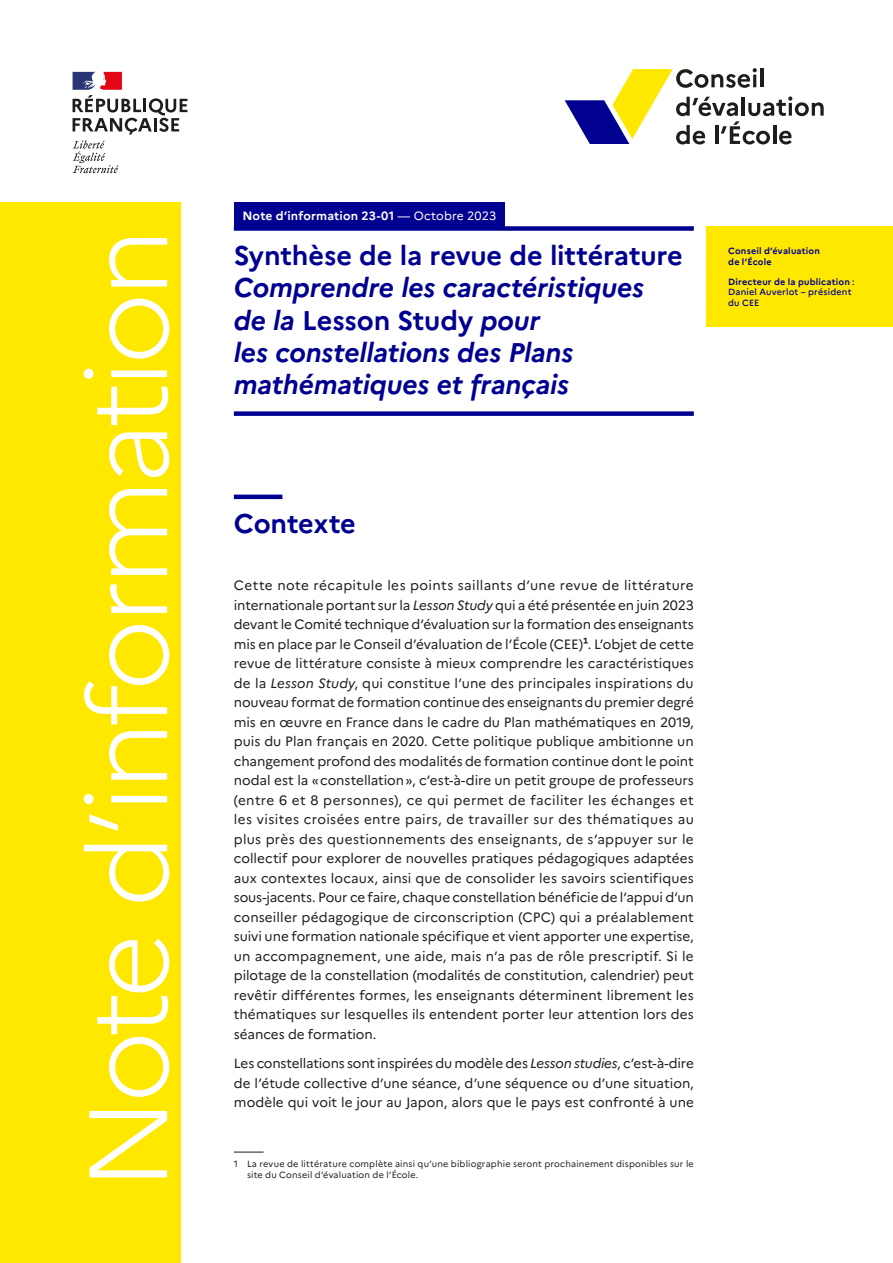
<style>
.page{position:relative;width:893px;height:1263px;background:#fff}
.page>*{position:absolute;margin:0;border:0;box-sizing:border-box;transform-origin:0 0}
.t1{font:300 111px "Marianne";letter-spacing:-.05em;color:#fff}
.t2{font:italic 700 27px/32.4px "Marianne";letter-spacing:-.01em;color:#000091}
.t3{font:700 27px "Marianne";letter-spacing:-.005em;color:#000091}
.t4{font:13.5px/19.5px "Marianne";color:#1d1d1b;text-align:justify}
.t5{font:700 12px "Marianne";letter-spacing:.01em;color:#fff}
.t6{font:9px/10.8px "Marianne";letter-spacing:.02em;color:#1d1d1b}
.t7{font:500 9px/10.8px "Marianne";letter-spacing:.02em;color:#000091}
.t8{font:700 9px/10.8px "Marianne";letter-spacing:.02em;color:#000091}
.s1{font-weight:400}
.s2{font-style:normal}
.s3{font-weight:700}
.s4{font-style:italic}
</style>
<div class="page">
<div style="left:0;top:202px;width:180px;height:1061px;background:#ffe800"></div>
<div style="left:234px;top:202px;width:271px;height:26px;background:#000091"></div>
<div style="left:234px;top:226px;width:460px;height:5px;background:#000091"></div>
<div style="left:234px;top:411px;width:460px;height:5px;background:#000091"></div>
<hr style="left:234px;top:495px;width:48px;height:4px;background:#000091">
<hr style="left:234px;top:1152px;width:30px;height:1px;background:#1d1d1b">
<div style="left:707px;top:226px;width:186px;height:101px;background:#ffe800"></div>
<svg style="left:565px;top:68px;width:259px;height:76px"></svg>
<svg style="left:73px;top:72px;width:114px;height:101px"></svg>
<h1 class="t1" style="left:60px;top:1190px;width:963px;rotate:-90deg">Note d’information</h1>
<p class="t5" style="left:242px;top:208px;width:255px">Note d’information 23-01 <span class="s1">— Octobre 2023</span></p>
<h2 class="t3" style="left:234px;top:239px;width:450px">Synthèse de la revue de littérature</h2>
<h2 class="t2" style="left:234px;top:271px;width:412px">Comprendre les caractéristiques de la <span class="s2">Lesson Study</span> pour<br>les constellations des Plans mathématiques et français</h2>
<p class="t8" style="left:728px;top:246px;width:93px">Conseil d’évaluation de l’École</p>
<p class="t7" style="left:728px;top:276px;width:128px"><span class="s3">Directeur de la publication</span> :<br>Daniel Auverlot – président du CEE</p>
<h2 class="t3" style="left:234px;top:507px;width:124px">Contexte</h2>
<p class="t4" style="left:234px;top:576px;width:462px">Cette note récapitule les points saillants d’une revue de littérature internationale portant sur la <span class="s4">Lesson Study</span> qui a été présentée en juin 2023 devant le Comité technique d’évaluation sur la formation des enseignants mis en place par le Conseil d’évaluation de l’École (CEE)<span class="s3">1</span>. L’objet de cette revue de littérature consiste à mieux comprendre les caractéristiques de la <span class="s4">Lesson Study</span>, qui constitue l’une des principales inspirations du nouveau format de formation continue des enseignants du premier degré mis en œuvre en France dans le cadre du Plan mathématiques en 2019, puis du Plan français en 2020. Cette politique publique ambitionne un changement profond des modalités de formation continue dont le point nodal est la «constellation», c’est-à-dire un petit groupe de professeurs (entre 6 et 8 personnes), ce qui permet de faciliter les échanges et les visites croisées entre pairs, de travailler sur des thématiques au plus près des questionnements des enseignants, de s’appuyer sur le collectif pour explorer de nouvelles pratiques pédagogiques adaptées aux contextes locaux, ainsi que de consolider les savoirs scientifiques sous-jacents. Pour ce faire, chaque constellation bénéficie de l’appui d’un conseiller pédagogique de circonscription (CPC) qui a préalablement suivi une formation nationale spécifique et vient apporter une expertise, un accompagnement, une aide, mais n’a pas de rôle prescriptif. Si le pilotage de la constellation (modalités de constitution, calendrier) peut revêtir différentes formes, les enseignants déterminent librement les thématiques sur lesquelles ils entendent porter leur attention lors des séances de formation.</p>
<p class="t4" style="left:234px;top:1053px;width:462px">Les constellations sont inspirées du modèle des <span class="s4">Lesson studies</span>, c’est-à-dire de l’étude collective d’une séance, d’une séquence ou d’une situation, modèle qui voit le jour au Japon, alors que le pays est confronté à une</p>
<p class="t6" style="left:247px;top:1158px;width:448px;text-indent:-13px">1 La revue de littérature complète ainsi qu’une bibliographie seront prochainement disponibles sur le site du Conseil d’évaluation de l’École.</p>
</div>
